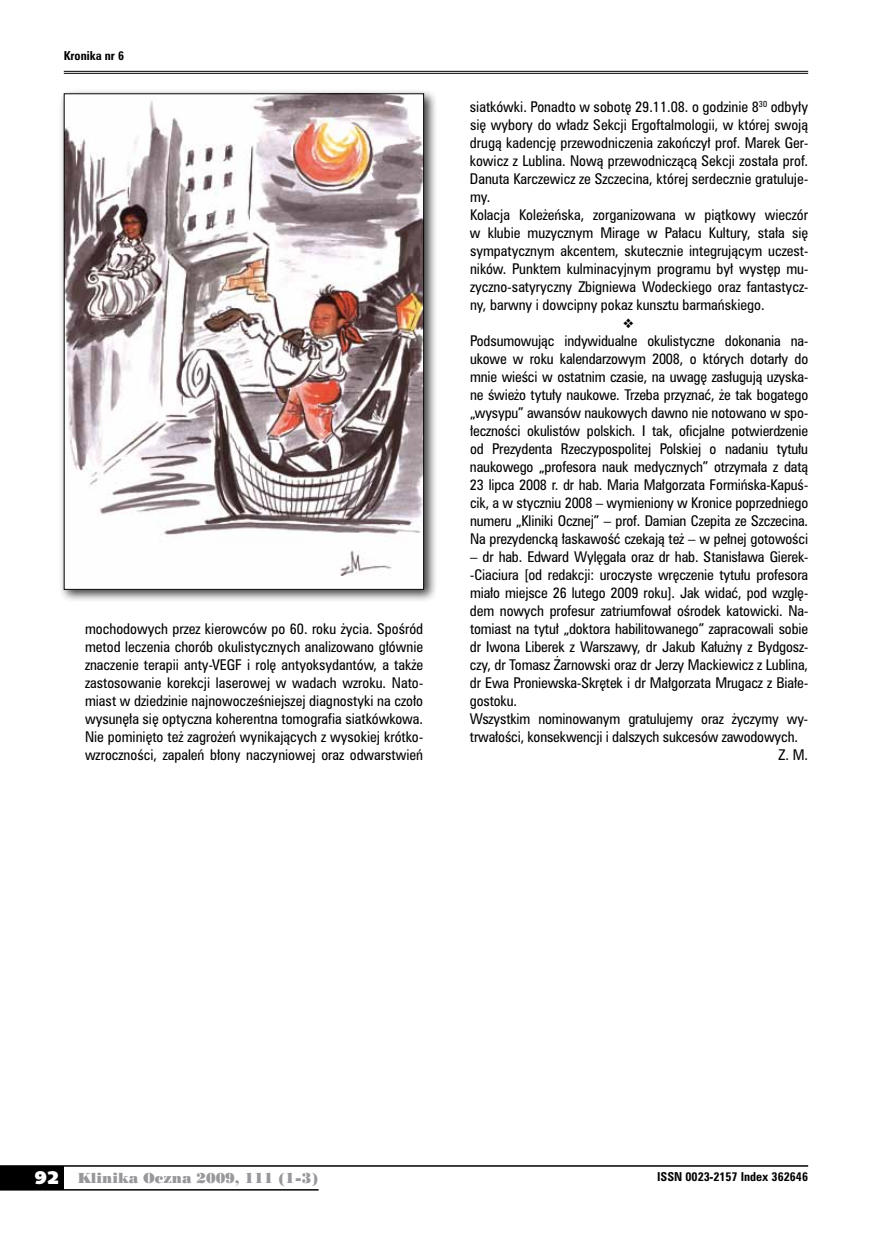
<style>
.page{position:relative;width:872px;height:1234px;background:#fff}
.page>*{position:absolute;margin:0;border:0;box-sizing:border-box;transform-origin:0 0}
.t1{font:13.5px/18px "Zurich Cn PL";color:#000;text-align:justify}
.t2{font:13.5px "Poster Bodoni PL";color:#98989c}
.t3{font:700 11.25px "Zurich Cn PL";color:#000}
.s1{font-family:"Humanst 531 U Blk PL";font-size:18px;color:#fff}
</style>
<div class="page">
<div style="left:0;top:1165px;width:64px;height:24px;background:#000"></div>
<hr style="left:0;top:1164px;width:808px;height:2px;background:#000">
<hr style="left:0;top:1188px;width:319px;height:2px;background:#000">
<hr style="left:64px;top:71px;width:744px;height:1px;background:#000">
<hr style="left:64px;top:73px;width:744px;height:1px;background:#000">
<div style="left:59px;top:89px;width:378px;height:514px;background:#000;opacity:.75"></div>
<img style="left:66px;top:95px;width:356px;height:492px">
<p class="t3" style="left:64px;top:48px;width:62px">Kronika nr 6</p>
<p class="t1" style="left:85px;top:619px;width:340px">mochodowych przez kierowców po 60. roku życia. Spośród metod leczenia chorób okulistycznych analizowano głównie znaczenie terapii anty-VEGF i rolę antyoksydantów, a także zastosowanie korekcji laserowej w wadach wzroku. Nato&shy;miast w dziedzinie najnowocześniejszej diagnostyki na czoło wysunęła się optyczna koherentna tomografia siatkówkowa.<br>Nie pominięto też zagrożeń wynikających z wysokiej krótko&shy;wzroczności, zapaleń błony naczyniowej oraz odwarstwień</p>
<p class="t1" style="left:470px;top:97px;width:340px;text-align:left">siatkówki. Ponadto w sobotę 29.11.08. o godzinie 8<sup>30</sup> odbyły się wybory do władz Sekcji Ergoftalmologii, w której swoją drugą kadencję przewodniczenia zakończył prof. Marek Ger&shy;kowicz z Lublina. Nową przewodniczącą Sekcji została prof.<br>Danuta Karczewicz ze Szczecina, której serdecznie gratuluje&shy;my.<br>Kolacja Koleżeńska, zorganizowana w piątkowy wieczór w klubie muzycznym Mirage w Pałacu Kultury, stała się sympatycznym akcentem, skutecznie integrującym uczest&shy;ników. Punktem kulminacyjnym programu był występ mu&shy;zyczno-satyryczny Zbigniewa Wodeckiego oraz fantastycz&shy;ny, barwny i dowcipny pokaz kunsztu barmańskiego.</p>
<p class="t1" style="left:470px;top:331px;width:340px">Podsumowując indywidualne okulistyczne dokonania na&shy;ukowe w roku kalendarzowym 2008, o których dotarły do mnie wieści w ostatnim czasie, na uwagę zasługują uzyska&shy;ne świeżo tytuły naukowe. Trzeba przyznać, że tak bogatego „wysypu” awansów naukowych dawno nie notowano w spo&shy;łeczności okulistów polskich. I tak, oficjalne potwierdzenie od Prezydenta Rzeczypospolitej Polskiej o nadaniu tytułu naukowego „profesora nauk medycznych” otrzymała z datą 23 lipca 2008 r. dr hab. Maria Małgorzata Formińska-Kapuś&shy;cik, a w styczniu 2008 – wymieniony w Kronice poprzedniego numeru „Kliniki Ocznej” – prof. Damian Czepita ze Szczecina.<br>Na prezydencką łaskawość czekają też – w pełnej gotowości</p>
<p class="t1" style="left:470px;top:547px;width:340px">– dr hab. Edward Wylęgała oraz dr hab. Stanisława Gierek-</p>
<p class="t1" style="left:470px;top:565px;width:340px">-Ciaciura [od redakcji: uroczyste wręczenie tytułu profesora</p>
<p class="t1" style="left:470px;top:583px;width:339px">miało miejsce 26 lutego 2009 roku]. Jak widać, pod wzglę-</p>
<p class="t1" style="left:470px;top:601px;width:340px">dem nowych profesur zatriumfował ośrodek katowicki. Na-</p>
<p class="t1" style="left:470px;top:619px;width:339px">tomiast na tytuł „doktora habilitowanego” zapracowali sobie</p>
<p class="t1" style="left:470px;top:637px;width:340px">dr Iwona Liberek z Warszawy, dr Jakub Kałużny z Bydgosz-</p>
<p class="t1" style="left:470px;top:655px;width:339px">czy, dr Tomasz Żarnowski oraz dr Jerzy Mackiewicz z Lublina,</p>
<p class="t1" style="left:470px;top:673px;width:340px">dr Ewa Proniewska-Skrętek i dr Małgorzata Mrugacz z Białe-</p>
<p class="t1" style="left:470px;top:691px;width:49px">gostoku.</p>
<p class="t1" style="left:470px;top:709px;width:340px">Wszystkim nominowanym gratulujemy oraz życzymy wy-</p>
<p class="t1" style="left:470px;top:727px;width:329px">trwałości, konsekwencji i dalszych sukcesów zawodowych.</p>
<p class="t1" style="left:778px;top:745px;width:31px">Z. M.</p>
<p class="t2" style="left:35px;top:1168px;width:285px"><span class="s1">92</span> Klinika Oczna 2009, 111 (1-3)</p>
<p class="t3" style="left:657px;top:1168px;width:152px">ISSN 0023-2157 Index 362646</p>
</div>
